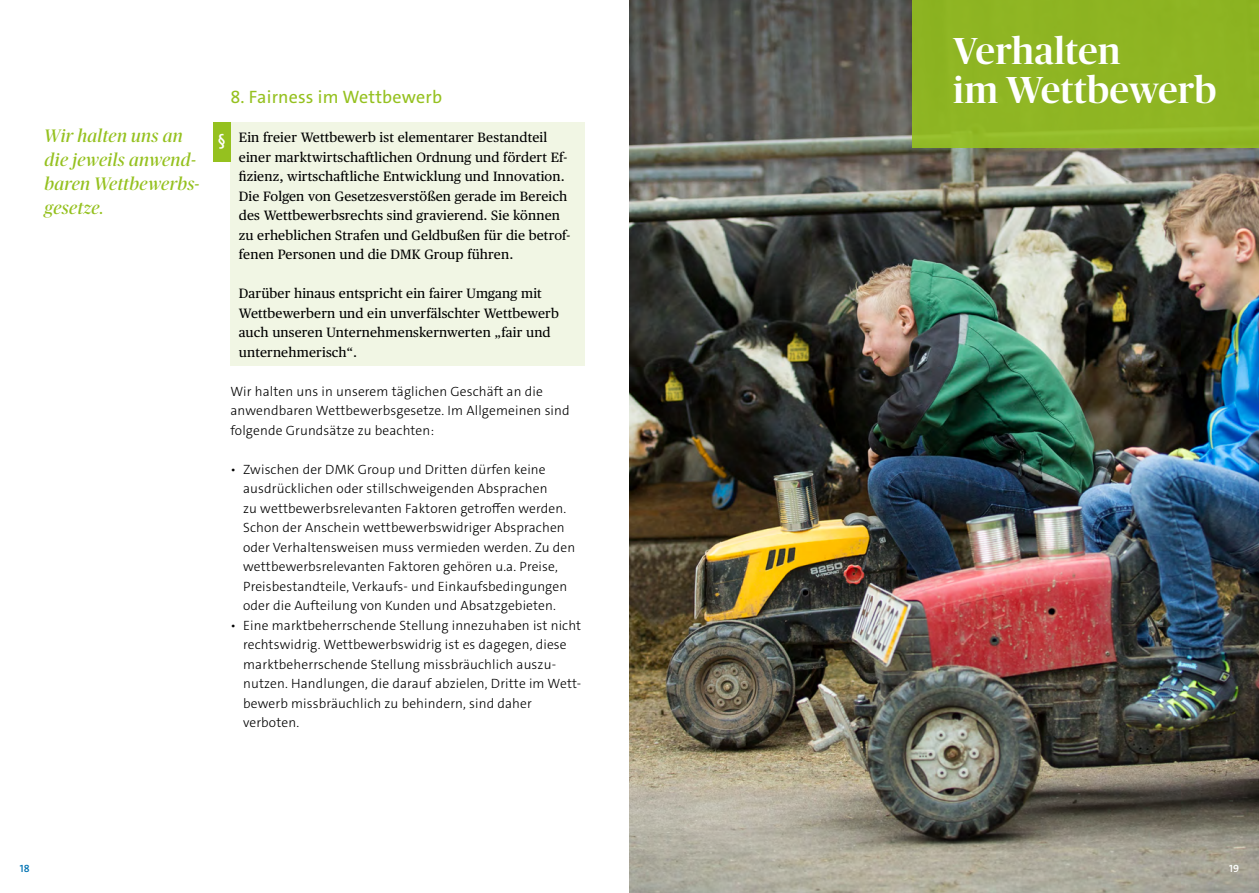
<style>
.page{position:relative;width:1259px;height:893px;background:#fff}
.page>*{position:absolute;margin:0;border:0;box-sizing:border-box;transform-origin:0 0}
.t1{font:500 37.5px/39px "Publico Banner";letter-spacing:.02em;color:#fff}
.t2{font:italic 18px/24px "Publico Banner";letter-spacing:.02em;color:#95c11f}
.t3{font:18px "The Sans C4 s";letter-spacing:.01em;color:#95c11f}
.t4{font:600 16.5px "The Sans C4 s";color:#fff}
.t5{font:300 13.5px/19.5px "The Sans C4 s";letter-spacing:.01em;color:#000}
.t6{font:13.5px/19.5px "Publico Text";letter-spacing:.01em;color:#000}
.t7{font:600 10.5px "The Sans C4 s";color:#0073b3}
.t8{font:600 10.5px "The Sans C4 s";color:#fff}
</style>
<div class="page">
<img style="left:629px;top:0;width:630px;height:893px">
<div style="left:912px;top:0;width:347px;height:148px;background:#8fb523"></div>
<div style="left:230px;top:123px;width:355px;height:243px;background:#f1f6e4"></div>
<div style="left:213px;top:123px;width:17px;height:39px;background:#95c11f"></div>
<h2 class="t2" style="left:45px;top:123px;width:156px">Wir halten uns an die jeweils anwend&shy;baren Wettbewerbs&shy;gesetze.</h2>
<h2 class="t3" style="left:230px;top:86px;width:213px">8. Fairness im Wettbewerb</h2>
<p class="t4" style="left:217px;top:130px;width:10px">§</p>
<p class="t6" style="left:239px;top:127px;width:333px">Ein freier Wettbewerb ist elementarer Bestandteil einer marktwirtschaftlichen Ordnung und fördert Ef&shy;fizienz, wirtschaftliche Entwicklung und Innovation.<br>Die Folgen von Gesetzesverstößen gerade im Bereich des Wettbewerbsrechts sind gravierend. Sie können zu erheblichen Strafen und Geldbußen für die betrof&shy;fenen Personen und die DMK Group führen.</p>
<p class="t6" style="left:239px;top:283px;width:322px">Darüber hinaus entspricht ein fairer Umgang mit Wettbewerbern und ein unverfälschter Wettbewerb auch unseren Unternehmenskernwerten „fair und unternehmerisch“.</p>
<p class="t5" style="left:230px;top:381px;width:341px">Wir halten uns in unserem täglichen Geschäft an die anwendbaren Wettbewerbsgesetze. Im Allgemeinen sind folgende Grundsätze zu beachten:</p>
<p class="t5" style="left:243px;top:459px;width:333px;text-indent:-13px">• Zwischen der DMK Group und Dritten dürfen keine ausdrücklichen oder stillschweigenden Absprachen<br>zu wettbewerbsrelevanten Faktoren getroffen werden.<br>Schon der Anschein wettbewerbswidriger Absprachen oder Verhaltensweisen muss vermieden werden. Zu den wettbewerbsrelevanten Faktoren gehören u.a. Preise, Preisbestandteile, Verkaufs- und Einkaufsbedingungen oder die Aufteilung von Kunden und Absatzgebieten.</p>
<p class="t5" style="left:243px;top:615px;width:340px;text-indent:-13px">• Eine marktbeherrschende Stellung innezuhaben ist nicht rechtswidrig. Wettbewerbswidrig ist es dagegen, diese marktbeherrschende Stellung missbräuchlich auszu&shy;nutzen. Handlungen, die darauf abzielen, Dritte im Wett&shy;bewerb missbräuchlich zu behindern, sind daher verboten.</p>
<h1 class="t1" style="left:953px;top:29px;width:264px">Verhalten<br>im Wettbewerb</h1>
<p class="t7" style="left:20px;top:861px;width:11px">18</p>
<p class="t8" style="left:1229px;top:861px;width:12px">19</p>
</div>
